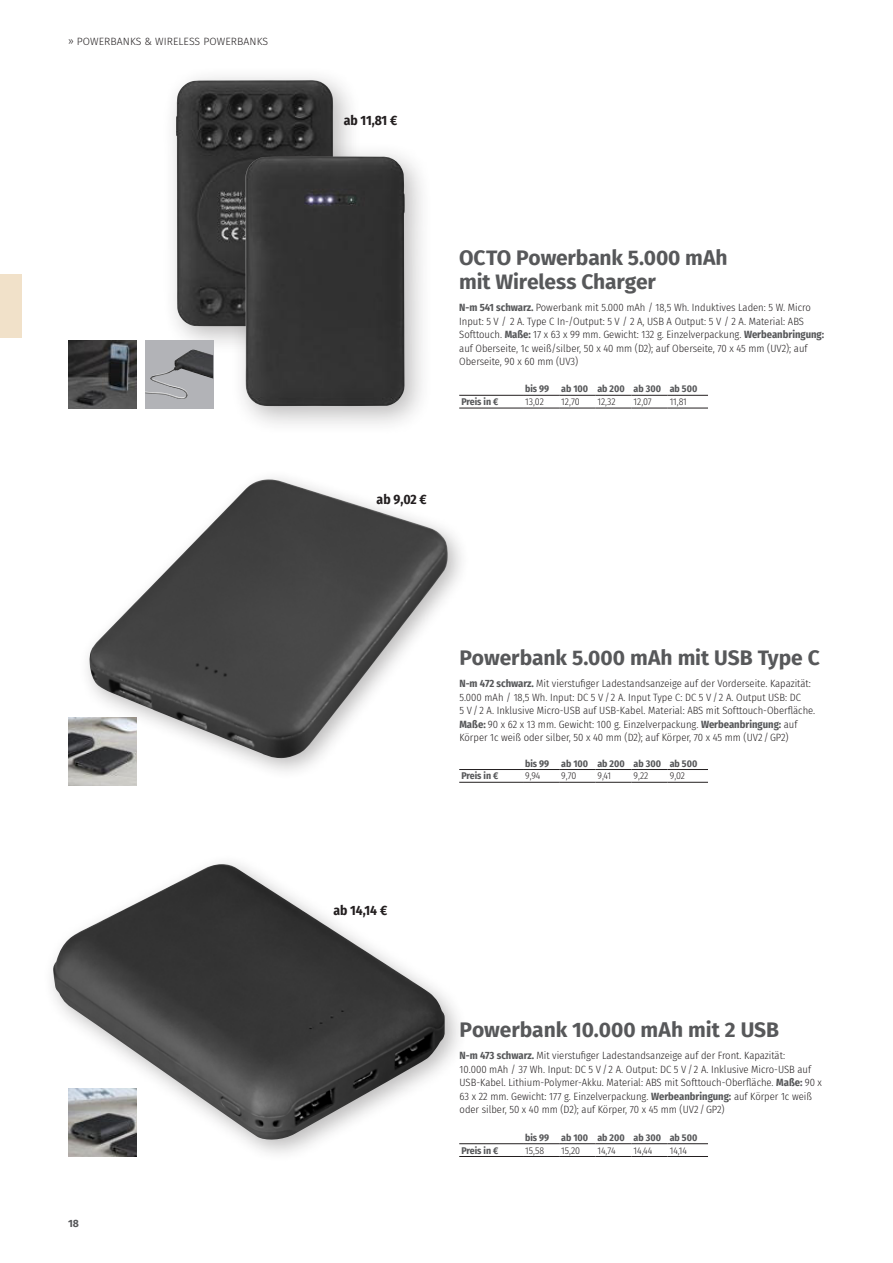
<style>
.page{position:relative;width:893px;height:1263px;background:#fff}
.page>*{position:absolute;margin:0;border:0;box-sizing:border-box;transform-origin:0 0}
.t1{font:700 21px/24px "Fira Sans";letter-spacing:-.005em;color:#57585a}
.t2{font:700 13.5px "Fira Sans Condensed";color:#231f20}
.t3{font:300 10.5px/13.5px "Fira Sans Condensed";color:#231f20}
.t4{font:300 10.5px "Fira Sans";letter-spacing:.01em;color:#231f20}
.t5{font:700 10.5px "Fira Sans";color:#57585a}
.t6{font:700 9.75px "Fira Sans Condensed";color:#57585a}
.t7{font:300 9.75px "Fira Sans Condensed";color:#231f20}
.s1{font-weight:700;color:#57585a}
</style>
<div class="page">
<img style="left:53px;top:864px;width:392px;height:277px">
<img style="left:89px;top:479px;width:359px;height:280px">
<hr style="left:459px;top:1156px;width:64px;height:1px;background:#231f20">
<hr style="left:523px;top:1156px;width:36px;height:1px;background:#231f20">
<hr style="left:559px;top:1156px;width:36px;height:1px;background:#231f20">
<hr style="left:595px;top:1156px;width:36px;height:1px;background:#231f20">
<hr style="left:631px;top:1156px;width:37px;height:1px;background:#231f20">
<hr style="left:668px;top:1156px;width:40px;height:1px;background:#231f20">
<hr style="left:559px;top:1143px;width:36px;height:1px;background:#231f20">
<hr style="left:595px;top:1143px;width:36px;height:1px;background:#231f20">
<hr style="left:631px;top:1143px;width:37px;height:1px;background:#231f20">
<hr style="left:668px;top:1143px;width:40px;height:1px;background:#231f20">
<hr style="left:459px;top:1143px;width:64px;height:1px;background:#231f20">
<hr style="left:523px;top:1143px;width:36px;height:1px;background:#231f20">
<hr style="left:459px;top:408px;width:64px;height:1px;background:#231f20">
<hr style="left:523px;top:408px;width:36px;height:1px;background:#231f20">
<hr style="left:559px;top:408px;width:36px;height:1px;background:#231f20">
<hr style="left:595px;top:408px;width:36px;height:1px;background:#231f20">
<hr style="left:631px;top:408px;width:37px;height:1px;background:#231f20">
<hr style="left:668px;top:408px;width:40px;height:1px;background:#231f20">
<hr style="left:559px;top:395px;width:36px;height:1px;background:#231f20">
<hr style="left:595px;top:395px;width:36px;height:1px;background:#231f20">
<hr style="left:631px;top:395px;width:37px;height:1px;background:#231f20">
<hr style="left:668px;top:395px;width:40px;height:1px;background:#231f20">
<hr style="left:459px;top:395px;width:64px;height:1px;background:#231f20">
<hr style="left:523px;top:395px;width:36px;height:1px;background:#231f20">
<hr style="left:459px;top:782px;width:64px;height:1px;background:#231f20">
<hr style="left:523px;top:782px;width:36px;height:1px;background:#231f20">
<hr style="left:559px;top:782px;width:36px;height:1px;background:#231f20">
<hr style="left:595px;top:782px;width:36px;height:1px;background:#231f20">
<hr style="left:631px;top:782px;width:37px;height:1px;background:#231f20">
<hr style="left:668px;top:782px;width:40px;height:1px;background:#231f20">
<hr style="left:559px;top:769px;width:36px;height:1px;background:#231f20">
<hr style="left:595px;top:769px;width:36px;height:1px;background:#231f20">
<hr style="left:631px;top:769px;width:37px;height:1px;background:#231f20">
<hr style="left:668px;top:769px;width:40px;height:1px;background:#231f20">
<hr style="left:459px;top:769px;width:64px;height:1px;background:#231f20">
<hr style="left:523px;top:769px;width:36px;height:1px;background:#231f20">
<img style="left:68px;top:1089px;width:68px;height:68px">
<div style="left:161px;top:65px;width:201px;height:290px;background:#231f20;opacity:.3"></div>
<img style="left:176px;top:80px;width:157px;height:246px">
<div style="left:230px;top:141px;width:204px;height:294px;background:#231f20;opacity:.3"></div>
<img style="left:245px;top:156px;width:160px;height:250px">
<div style="left:145px;top:340px;width:68px;height:68px;background:#b2b3b7"></div>
<img style="left:145px;top:349px;width:68px;height:50px">
<img style="left:68px;top:718px;width:68px;height:68px">
<img style="left:69px;top:340px;width:68px;height:68px">
<div style="left:0;top:274px;width:21px;height:63px;background:#f1e1c9"></div>
<p class="t4" style="left:68px;top:34px;width:202px">» POWERBANKS &amp; WIRELESS POWERBANKS</p>
<p class="t5" style="left:68px;top:1216px;width:12px">18</p>
<p class="t2" style="left:344px;top:111px;width:55px">ab 11,81 €</p>
<h1 class="t1" style="left:459px;top:245px;width:270px">OCTO Powerbank 5.000 mAh mit Wireless Charger</h1>
<p class="t3" style="left:459px;top:301px;width:366px"><span class="s1">N-m 541 schwarz.</span> Powerbank mit 5.000 mAh / 18,5 Wh. Induktives Laden: 5 W. Micro Input: 5 V / 2 A. Type C In-/Output: 5 V / 2 A, USB A Output: 5 V / 2 A. Material: ABS Softtouch. <span class="s1">Maße:</span> 17 x 63 x 99 mm. Gewicht: 132 g. Einzelverpackung. <span class="s1">Werbeanbringung: </span>auf Oberseite, 1c weiß/silber, 50 x 40 mm (D2); auf Oberseite, 70 x 45 mm (UV2); auf Oberseite, 90 x 60 mm (UV3)</p>
<p class="t6" style="left:525px;top:382px;width:174px">bis 99 ab 100 ab 200 ab 300 ab 500</p>
<p class="t6" style="left:461px;top:395px;width:39px">Preis in €</p>
<p class="t7" style="left:525px;top:395px;width:20px">13,02</p>
<p class="t7" style="left:561px;top:395px;width:20px">12,70</p>
<p class="t7" style="left:597px;top:395px;width:20px">12,32</p>
<p class="t7" style="left:634px;top:395px;width:20px">12,07</p>
<p class="t7" style="left:670px;top:395px;width:19px">11,81</p>
<p class="t2" style="left:377px;top:490px;width:52px">ab 9,02 €</p>
<p class="t2" style="left:333px;top:901px;width:55px">ab 14,14 €</p>
<h1 class="t1" style="left:459px;top:646px;width:362px">Powerbank 5.000 mAh mit USB Type C</h1>
<p class="t3" style="left:459px;top:677px;width:357px"><span class="s1">N-m 472 schwarz.</span> Mit vierstufiger Ladestandsanzeige auf der Vorderseite. Kapazität:<br>5.000 mAh / 18,5 Wh. Input: DC 5 V / 2 A. Input Type C: DC 5 V / 2 A. Output USB: DC<br>5 V / 2 A. Inklusive Micro-USB auf USB-Kabel. Material: ABS mit Softtouch-Oberfläche.<br><span class="s1">Maße:</span> 90 x 62 x 13 mm. Gewicht: 100 g. Einzelverpackung. <span class="s1">Werbeanbringung:</span> auf Körper 1c weiß oder silber, 50 x 40 mm (D2); auf Körper, 70 x 45 mm (UV2 / GP2)</p>
<p class="t6" style="left:525px;top:756px;width:174px">bis 99 ab 100 ab 200 ab 300 ab 500</p>
<p class="t6" style="left:461px;top:769px;width:39px">Preis in €</p>
<p class="t7" style="left:525px;top:769px;width:17px">9,94</p>
<p class="t7" style="left:561px;top:769px;width:17px">9,70</p>
<p class="t7" style="left:597px;top:769px;width:15px">9,41</p>
<p class="t7" style="left:634px;top:769px;width:16px">9,22</p>
<p class="t7" style="left:670px;top:769px;width:17px">9,02</p>
<h1 class="t1" style="left:460px;top:1018px;width:321px">Powerbank 10.000 mAh mit 2 USB</h1>
<p class="t3" style="left:460px;top:1049px;width:364px"><span class="s1">N-m 473 schwarz.</span> Mit vierstufiger Ladestandsanzeige auf der Front. Kapazität:<br>10.000 mAh / 37 Wh. Input: DC 5 V / 2 A. Output: DC 5 V / 2 A. Inklusive Micro-USB auf USB-Kabel. Lithium-Polymer-Akku. Material: ABS mit Softtouch-Oberfläche. <span class="s1">Maße:</span> 90 x 63 x 22 mm. Gewicht: 177 g. Einzelverpackung. <span class="s1">Werbeanbringung:</span> auf Körper 1c weiß oder silber, 50 x 40 mm (D2); auf Körper, 70 x 45 mm (UV2 / GP2)</p>
<p class="t6" style="left:525px;top:1130px;width:174px">bis 99 ab 100 ab 200 ab 300 ab 500</p>
<p class="t6" style="left:461px;top:1143px;width:39px">Preis in €</p>
<p class="t7" style="left:525px;top:1143px;width:20px">15,58</p>
<p class="t7" style="left:561px;top:1143px;width:20px">15,20</p>
<p class="t7" style="left:597px;top:1143px;width:20px">14,74</p>
<p class="t7" style="left:634px;top:1143px;width:20px">14,44</p>
<p class="t7" style="left:670px;top:1143px;width:19px">14,14</p>
</div>
